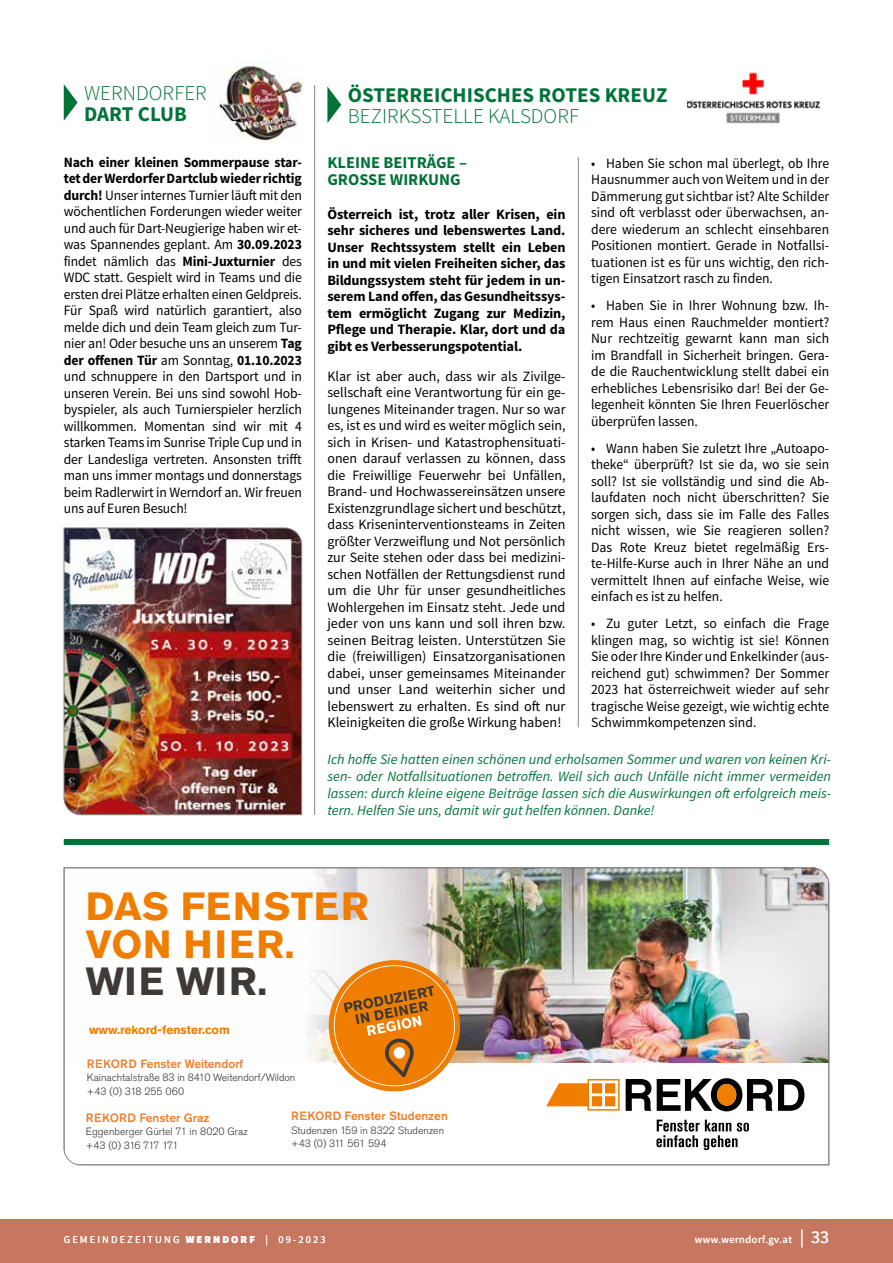
<style>
.page{position:relative;width:893px;height:1263px;background:#fff}
.page>*{position:absolute;margin:0;border:0;box-sizing:border-box;transform-origin:0 0}
.t1{font:700 39px/37.5px "Akzidenz Grotesk Std";letter-spacing:.015em;color:#ef7d00}
.t2{font:700 39px "Akzidenz Grotesk Std";letter-spacing:.035em;color:#3f3a35}
.t3{font:700 21px "Source Sans Pro";color:#007339}
.t4{font:300 21px "Source Sans Pro";color:#007339}
.t5{font:700 16.5px/16.5px "Source Sans Pro";color:#007339}
.t6{font:14.25px/16.5px "Source Sans Pro";color:#000;text-align:justify;scale:.96 1}
.t7{font:14.25px/16.5px "Source Sans Pro";color:#000;text-align:justify}
.t8{font:700 14.25px/16.5px "Source Sans Pro";letter-spacing:-.01em;color:#000;text-align:justify}
.t9{font:italic 14.25px/17.1px "Source Sans Pro";color:#007339;text-align:justify}
.t10{font:500 12px "Akzidenz Grotesk Std";color:#eb8030}
.t11{font:700 12px "Akzidenz Grotesk Std";color:#ef7d00}
.t12{font:300 10.5px/13.5px "Akzidenz Grotesk Std";color:#363635}
.t13{font:10.5px "Source Sans Pro";letter-spacing:.2em;color:#fff}
.t14{font:10.5px "Source Sans Pro";letter-spacing:.05em;color:#fff}
.s1{font-weight:700}
.s2{font-weight:900}
.s3{font-size:18px}
</style>
<div class="page">
<div style="left:0;top:1219px;width:893px;height:44px;background:#c77760"></div>
<img style="left:687px;top:72px;width:134px;height:52px">
<hr style="left:314px;top:85px;width:1px;height:730px;background:#878787">
<hr style="left:578px;top:157px;width:1px;height:570px;background:#878787">
<svg style="left:64px;top:84px;width:14px;height:37px"></svg>
<img style="left:219px;top:60px;width:85px;height:82px">
<img style="left:64px;top:527px;width:238px;height:288px">
<div style="left:64px;top:839px;width:765px;height:6px;background:#007339"></div>
<svg style="left:327px;top:86px;width:14px;height:37px"></svg>
<img style="left:64px;top:867px;width:765px;height:298px">
<h2 class="t4" style="left:84px;top:81px;width:124px">WERNDORFER</h2>
<h2 class="t3" style="left:84px;top:101px;width:104px">DART CLUB</h2>
<p class="t6" style="left:64px;top:154px;width:250px"><span class="s1">Nach einer kleinen Sommerpause star&shy;tet der Werdorfer Dartclub wieder richtig durch!</span> Unser internes Turnier läuft mit den wöchentlichen Forderungen wieder weiter und auch für Dart-Neugierige haben wir et&shy;was Spannendes geplant. Am <span class="s1">30.09.2023 </span>findet nämlich das <span class="s1">Mini-Juxturnier</span> des WDC statt. Gespielt wird in Teams und die ersten drei Plätze erhalten einen Geldpreis.<br>Für Spaß wird natürlich garantiert, also melde dich und dein Team gleich zum Tur&shy;nier an! Oder besuche uns an unserem <span class="s1">Tag der offenen Tür</span> am Sonntag, <span class="s1">01.10.2023 </span>und schnuppere in den Dartsport und in unseren Verein. Bei uns sind sowohl Hob&shy;byspieler, als auch Turnierspieler herzlich willkommen. Momentan sind wir mit 4 starken Teams im Sunrise Triple Cup und in der Landesliga vertreten. Ansonsten trifft man uns immer montags und donnerstags beim Radlerwirt in Werndorf an. Wir freuen uns auf Euren Besuch!</p>
<h2 class="t3" style="left:348px;top:82px;width:321px">ÖSTERREICHISCHES ROTES KREUZ</h2>
<h2 class="t4" style="left:348px;top:103px;width:233px">BEZIRKSSTELLE KALSDORF</h2>
<p class="t5" style="left:327px;top:155px;width:141px">KLEINE BEITRÄGE –<br>GROSSE WIRKUNG</p>
<p class="t8" style="left:327px;top:206px;width:240px">Österreich ist, trotz aller Krisen, ein sehr sicheres und lebenswertes Land.<br>Unser Rechtssystem stellt ein Leben in und mit vielen Freiheiten sicher, das Bildungssystem steht für jedem in un&shy;serem Land offen, das Gesundheitssys&shy;tem ermöglicht Zugang zur Medizin, Pflege und Therapie. Klar, dort und da gibt es Verbesserungspotential.</p>
<p class="t7" style="left:327px;top:368px;width:240px">Klar ist aber auch, dass wir als Zivilge&shy;sellschaft eine Verantwortung für ein ge&shy;lungenes Miteinander tragen. Nur so war es, ist es und wird es weiter möglich sein, sich in Krisen- und Katastrophensituati&shy;onen darauf verlassen zu können, dass die Freiwillige Feuerwehr bei Unfällen, Brand- und Hochwassereinsätzen unsere Existenzgrundlage sichert und beschützt, dass Kriseninterventionsteams in Zeiten größter Verzweiflung und Not persönlich zur Seite stehen oder dass bei medizini&shy;schen Notfällen der Rettungsdienst rund um die Uhr für unser gesundheitliches Wohlergehen im Einsatz steht. Jede und jeder von uns kann und soll ihren bzw. seinen Beitrag leisten. Unterstützen Sie die (freiwilligen) Einsatzorganisationen dabei, unser gemeinsames Miteinander und unser Land weiterhin sicher und lebenswert zu erhalten. Es sind oft nur Kleinigkeiten die große Wirkung haben!</p>
<p class="t6" style="left:591px;top:155px;width:250px">• Haben Sie schon mal überlegt, ob Ihre Hausnummer auch von Weitem und in der Dämmerung gut sichtbar ist? Alte Schilder sind oft verblasst oder überwachsen, an&shy;dere wiederum an schlecht einsehbaren Positionen montiert. Gerade in Notfallsi&shy;tuationen ist es für uns wichtig, den rich&shy;tigen Einsatzort rasch zu finden.</p>
<p class="t6" style="left:591px;top:298px;width:250px">• Haben Sie in Ihrer Wohnung bzw. Ih&shy;rem Haus einen Rauchmelder montiert?<br>Nur rechtzeitig gewarnt kann man sich im Brandfall in Sicherheit bringen. Gera&shy;de die Rauchentwicklung stellt dabei ein erhebliches Lebensrisiko dar! Bei der Ge&shy;legenheit könnten Sie Ihren Feuerlöscher überprüfen lassen.</p>
<p class="t6" style="left:591px;top:440px;width:250px">• Wann haben Sie zuletzt Ihre „Autoapo&shy;theke“ überprüft? Ist sie da, wo sie sein soll? Ist sie vollständig und sind die Ab&shy;laufdaten noch nicht überschritten? Sie sorgen sich, dass sie im Falle des Falles nicht wissen, wie Sie reagieren sollen?<br>Das Rote Kreuz bietet regelmäßig Ers&shy;te-Hilfe-Kurse auch in Ihrer Nähe an und vermittelt Ihnen auf einfache Weise, wie einfach es ist zu helfen.</p>
<p class="t6" style="left:591px;top:616px;width:250px">• Zu guter Letzt, so einfach die Frage klingen mag, so wichtig ist sie! Können Sie oder Ihre Kinder und Enkelkinder (aus&shy;reichend gut) schwimmen? Der Sommer 2023 hat österreichweit wieder auf sehr tragische Weise gezeigt, wie wichtig echte Schwimmkompetenzen sind.</p>
<p class="t9" style="left:327px;top:750px;width:505px">Ich hoffe Sie hatten einen schönen und erholsamen Sommer und waren von keinen Kri&shy;sen- oder Notfallsituationen betroffen. Weil sich auch Unfälle nicht immer vermeiden lassen: durch kleine eigene Beiträge lassen sich die Auswirkungen oft erfolgreich meis&shy;tern. Helfen Sie uns, damit wir gut helfen können. Danke!</p>
<h1 class="t1" style="left:86px;top:888px;width:284px">DAS FENSTER<br>VON HIER.</h1>
<h1 class="t2" style="left:86px;top:959px;width:183px">WIE WIR.</h1>
<p class="t11" style="left:89px;top:1022px;width:142px">www.rekord-fenster.com</p>
<p class="t10" style="left:87px;top:1056px;width:158px">REKORD Fenster Weitendorf</p>
<p class="t12" style="left:87px;top:1071px;width:210px">Kainachtalstraße 83 in 8410 Weitendorf/Wildon +43 (0) 318 255 060</p>
<p class="t10" style="left:86px;top:1110px;width:125px">REKORD Fenster Graz</p>
<p class="t12" style="left:86px;top:1125px;width:163px">Eggenberger Gürtel 71 in 8020 Graz +43 (0) 316 717 171</p>
<p class="t10" style="left:291px;top:1109px;width:158px">REKORD Fenster Studenzen</p>
<p class="t12" style="left:291px;top:1124px;width:155px">Studenzen 159 in 8322 Studenzen +43 (0) 311 561 594</p>
<p class="t13" style="left:64px;top:1233px;width:193px">GEMEINDEZEITUNG <span class="s2">WERNDORF</span></p>
<p class="t13" style="left:266px;top:1233px;width:62px">| 09-2023</p>
<p class="t14" style="left:695px;top:1233px;width:136px">www.werndorf.gv.at <span class="s3">| 33</span></p>
</div>
